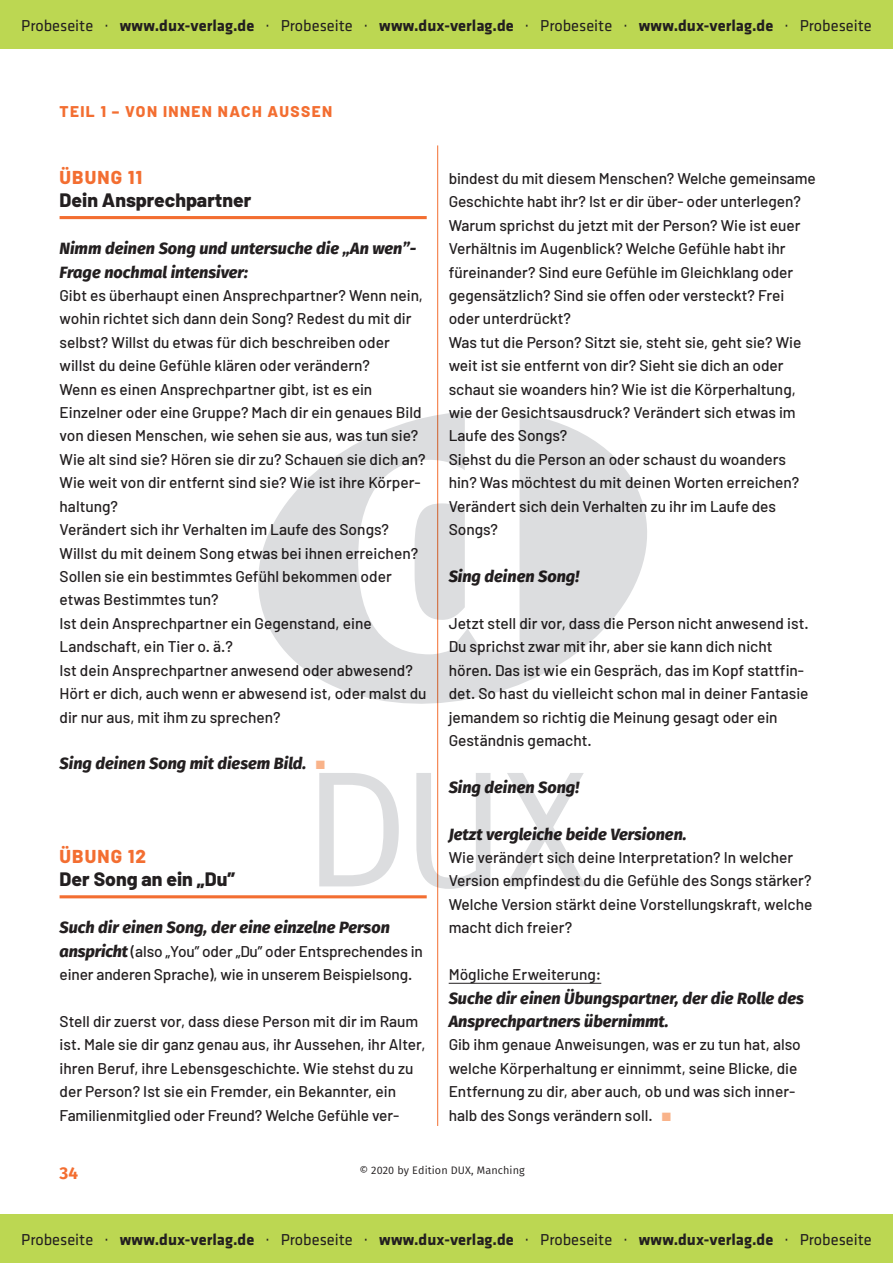
<style>
.page{position:relative;width:893px;height:1263px;background:#fff}
.page>*{position:absolute;margin:0;border:0;box-sizing:border-box;transform-origin:0 0}
.t1{font:800 19.35px "Barlow";color:#231f20}
.t2{font:800 18.6px "Barlow";letter-spacing:.06em;color:#f36e31}
.t3{font:700 17.1px "Fira Sans";color:#f36e31}
.t4{font:italic 800 16.35px/23.4px "Fira Sans";color:#231f20}
.t5{font:700 16.35px "Klavika";color:#231f20}
.t6{font:500 15.45px/23.4px "Barlow";color:#231f20}
.t7{font:800 15.45px "Barlow";letter-spacing:.09em;color:#f36e31}
.t8{font:10.8px "Fira Sans";letter-spacing:.01em;color:#231f20}
.t9{font:9.3px "Helvetica";color:#000}
.s1{font-weight:400}
.s2{font-family:"Fira Sans";font-weight:800;font-style:italic;font-size:16.35px}
</style>
<div class="page">
<svg style="left:258px;top:412px;width:389px;height:311px;fill:#dcdddf"></svg>
<svg style="left:506px;top:773px;width:80px;height:113px"></svg>
<svg style="left:416px;top:773px;width:74px;height:116px"></svg>
<div style="left:0;top:0;width:893px;height:49px;background:#bcd752"></div>
<div style="left:0;top:1214px;width:893px;height:49px;background:#bcd752"></div>
<hr style="left:437px;top:145px;width:1px;height:981px;background:#f36e31">
<hr style="left:60px;top:216px;width:367px;height:3px;background:#f36e31">
<hr style="left:60px;top:895px;width:367px;height:3px;background:#f36e31">
<hr style="left:449px;top:983px;width:152px;height:1px;background:#231f20">
<svg style="left:319px;top:773px;width:80px;height:113px"></svg>
<p class="t5" style="left:21px;top:16px;width:852px"><span class="s1">Probeseite ·</span> www.dux-verlag.de <span class="s1">· Probeseite ·</span> www.dux-verlag.de <span class="s1">· Probeseite ·</span> www.dux-verlag.de <span class="s1">· Probeseite</span></p>
<p class="t7" style="left:60px;top:102px;width:274px">TEIL 1 – VON INNEN NACH AUSSEN</p>
<p class="t2" style="left:60px;top:166px;width:84px">ÜBUNG 11</p>
<p class="t1" style="left:60px;top:188px;width:193px">DEIN ANSPRECHPARTNER</p>
<p class="t4" style="left:60px;top:235px;width:358px">Nimm deinen Song und untersuche die „An wen”-<br>Frage nochmal intensiver:</p>
<p class="t6" style="left:60px;top:283px;width:369px">Gibt es überhaupt einen Ansprechpartner? Wenn nein, wohin richtet sich dann dein Song? Redest du mit dir selbst? Willst du etwas für dich beschreiben oder willst du deine Gefühle klären oder verändern?<br>Wenn es einen Ansprechpartner gibt, ist es ein Einzelner oder eine Gruppe? Mach dir ein genaues Bild von diesen Menschen, wie sehen sie aus, was tun sie?<br>Wie alt sind sie? Hören sie dir zu? Schauen sie dich an?<br>Wie weit von dir entfernt sind sie? Wie ist ihre Körper&shy;haltung?<br>Verändert sich ihr Verhalten im Laufe des Songs?<br>Willst du mit deinem Song etwas bei ihnen erreichen?<br>Sollen sie ein bestimmtes Gefühl bekommen oder etwas Bestimmtes tun?<br>Ist dein Ansprechpartner ein Gegenstand, eine Landschaft, ein Tier o. ä.?<br>Ist dein Ansprechpartner anwesend oder abwesend?<br>Hört er dich, auch wenn er abwesend ist, oder malst du dir nur aus, mit ihm zu sprechen?</p>
<p class="t4" style="left:60px;top:750px;width:248px">Sing deinen Song mit diesem Bild.</p>
<p class="t2" style="left:60px;top:845px;width:88px">ÜBUNG 12</p>
<p class="t1" style="left:60px;top:867px;width:177px">DER SONG AN EIN „DU”</p>
<p class="t4" style="left:60px;top:914px;width:332px">Such dir einen Song, der eine einzelne Person</p>
<p class="t6" style="left:60px;top:939px;width:365px"><span class="s2">anspricht</span> (also „You” oder „Du” oder Entsprechendes in einer anderen Sprache), wie in unserem Beispielsong.</p>
<p class="t6" style="left:60px;top:1009px;width:367px">Stell dir zuerst vor, dass diese Person mit dir im Raum ist. Male sie dir ganz genau aus, ihr Aussehen, ihr Alter, ihren Beruf, ihre Lebensgeschichte. Wie stehst du zu der Person? Ist sie ein Fremder, ein Bekannter, ein Familienmitglied oder Freund? Welche Gefühle ver-</p>
<p class="t6" style="left:449px;top:166px;width:369px">bindest du mit diesem Menschen? Welche gemeinsame Geschichte habt ihr? Ist er dir über- oder unterlegen?<br>Warum sprichst du jetzt mit der Person? Wie ist euer Verhältnis im Augenblick? Welche Gefühle habt ihr füreinander? Sind eure Gefühle im Gleichklang oder gegensätzlich? Sind sie offen oder versteckt? Frei oder unterdrückt?<br>Was tut die Person? Sitzt sie, steht sie, geht sie? Wie weit ist sie entfernt von dir? Sieht sie dich an oder schaut sie woanders hin? Wie ist die Körperhaltung, wie der Gesichtsausdruck? Verändert sich etwas im Laufe des Songs?<br>Siehst du die Person an oder schaust du woanders hin? Was möchtest du mit deinen Worten erreichen?<br>Verändert sich dein Verhalten zu ihr im Laufe des Songs?</p>
<p class="t4" style="left:449px;top:563px;width:132px">Sing deinen Song!</p>
<p class="t6" style="left:449px;top:611px;width:361px">Jetzt stell dir vor, dass die Person nicht anwesend ist.<br>Du sprichst zwar mit ihr, aber sie kann dich nicht hören. Das ist wie ein Gespräch, das im Kopf stattfin&shy;det. So hast du vielleicht schon mal in deiner Fantasie jemandem so richtig die Meinung gesagt oder ein Geständnis gemacht.</p>
<p class="t4" style="left:449px;top:774px;width:132px">Sing deinen Song!</p>
<p class="t4" style="left:449px;top:821px;width:240px">Jetzt vergleiche beide Versionen.</p>
<p class="t6" style="left:449px;top:845px;width:365px">Wie verändert sich deine Interpretation? In welcher Version empfindest du die Gefühle des Songs stärker?<br>Welche Version stärkt deine Vorstellungskraft, welche macht dich freier?</p>
<p class="t6" style="left:449px;top:962px;width:154px">Mögliche Erweiterung:</p>
<p class="t4" style="left:449px;top:985px;width:357px">Suche dir einen Übungspartner, der die Rolle des<br>Ansprechpartners übernimmt.</p>
<p class="t6" style="left:449px;top:1033px;width:354px">Gib ihm genaue Anweisungen, was er zu tun hat, also welche Körperhaltung er einnimmt, seine Blicke, die Entfernung zu dir, aber auch, ob und was sich inner&shy;halb des Songs verändern soll.</p>
<p class="t3" style="left:60px;top:1158px;width:20px">34</p>
<p class="t8" style="left:359px;top:1162px;width:167px">© 2020 by Edition DUX, Manching</p>
<p class="t9" style="left:22px;top:1227px;width:225px">LiveYourSong_Innenseiten_200x265mm_RZ.indd 34</p>
<p class="t9" style="left:812px;top:1227px;width:69px">16.01.20 13:37</p>
<p class="t5" style="left:21px;top:1230px;width:852px"><span class="s1">Probeseite ·</span> www.dux-verlag.de <span class="s1">· Probeseite ·</span> www.dux-verlag.de <span class="s1">· Probeseite ·</span> www.dux-verlag.de <span class="s1">· Probeseite</span></p>
</div>
